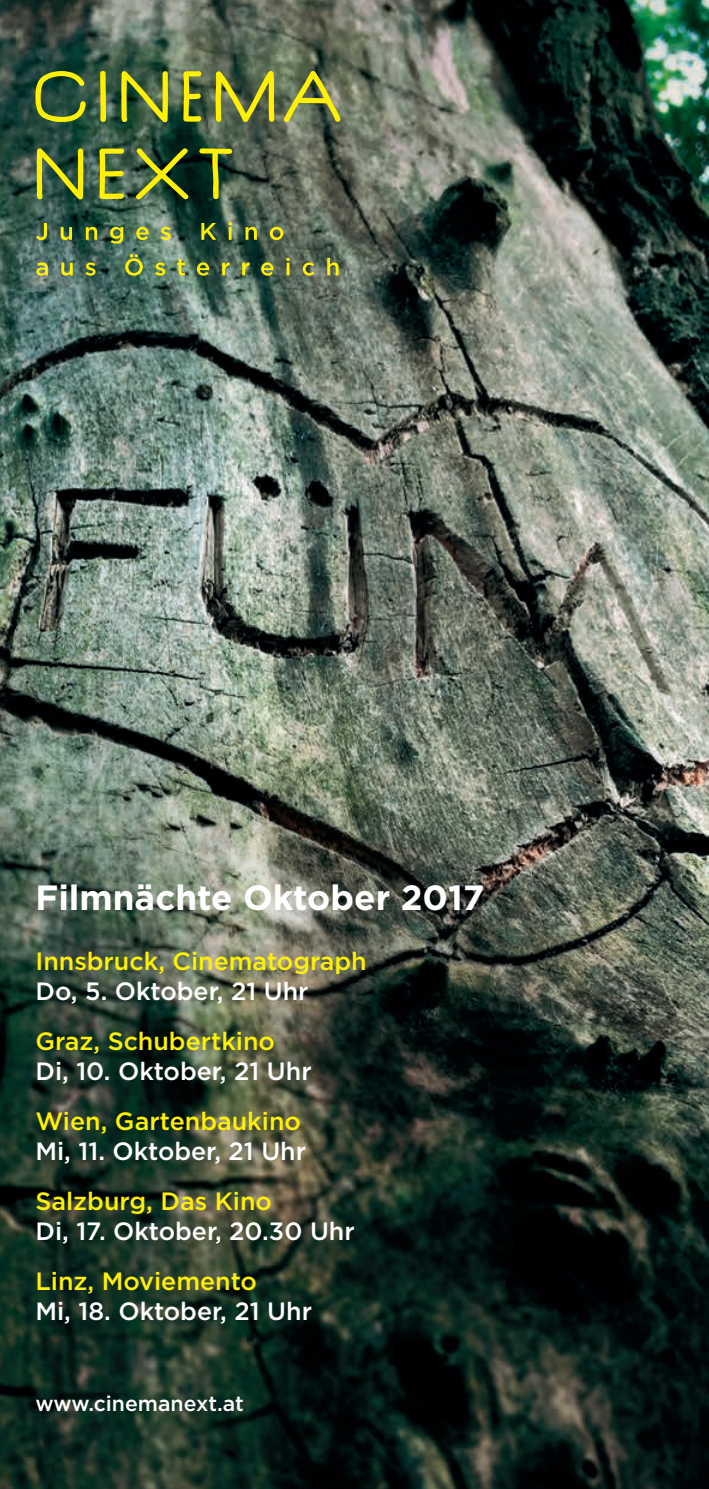
<style>
.page{position:relative;width:709px;height:1489px;background:#fff}
.page>*{position:absolute;margin:0;border:0;box-sizing:border-box;transform-origin:0 0}
.t1{font:700 35px "Gotham HTF";color:#fff}
.t2{font:500 25px "Gotham HTF";color:#fff}
.t3{font:500 25px "Gotham HTF";color:#fff101}
.t4{font:500 21.25px "Gotham HTF";color:#fff}
</style>
<div class="page">
<img style="left:0;top:0;width:709px;height:1488px">
<img style="left:36px;top:254px;width:302px;height:22px">
<img style="left:36px;top:222px;width:247px;height:22px">
<svg style="left:35px;top:71px;width:51px;height:51px;background:#5b742d"></svg>
<svg style="left:100px;top:71px;width:6px;height:51px"></svg>
<svg style="left:99px;top:148px;width:25px;height:51px"></svg>
<svg style="left:183px;top:71px;width:18px;height:51px"></svg>
<svg style="left:215px;top:71px;width:59px;height:51px;background:#868c30"></svg>
<svg style="left:284px;top:71px;width:56px;height:51px;background:#868d44"></svg>
<svg style="left:37px;top:148px;width:46px;height:51px;background:#6d812b"></svg>
<svg style="left:136px;top:148px;width:52px;height:51px;background:#586b25"></svg>
<svg style="left:199px;top:148px;width:33px;height:51px;background:#4f6323"></svg>
<svg style="left:121px;top:71px;width:47px;height:51px;background:#78892b"></svg>
<h1 class="t1" style="left:35px;top:877px;width:450px">Filmnächte Oktober 2017</h1>
<p class="t3" style="left:35px;top:947px;width:333px">Innsbruck, Cinematograph</p>
<p class="t2" style="left:35px;top:977px;width:274px">Do, 5. Oktober, 21 Uhr</p>
<p class="t3" style="left:35px;top:1027px;width:241px">Graz, Schubertkino</p>
<p class="t2" style="left:35px;top:1057px;width:278px">Di, 10. Oktober, 21 Uhr</p>
<p class="t3" style="left:35px;top:1107px;width:267px">Wien, Gartenbaukino</p>
<p class="t2" style="left:35px;top:1137px;width:272px">Mi, 11. Oktober, 21 Uhr</p>
<p class="t3" style="left:35px;top:1187px;width:238px">Salzburg, Das Kino</p>
<p class="t2" style="left:35px;top:1217px;width:321px">Di, 17. Oktober, 20.30 Uhr</p>
<p class="t3" style="left:35px;top:1267px;width:223px">Linz, Moviemento</p>
<p class="t2" style="left:35px;top:1297px;width:278px">Mi, 18. Oktober, 21 Uhr</p>
<p class="t4" style="left:35px;top:1390px;width:210px">www.cinemanext.at</p>
</div>
